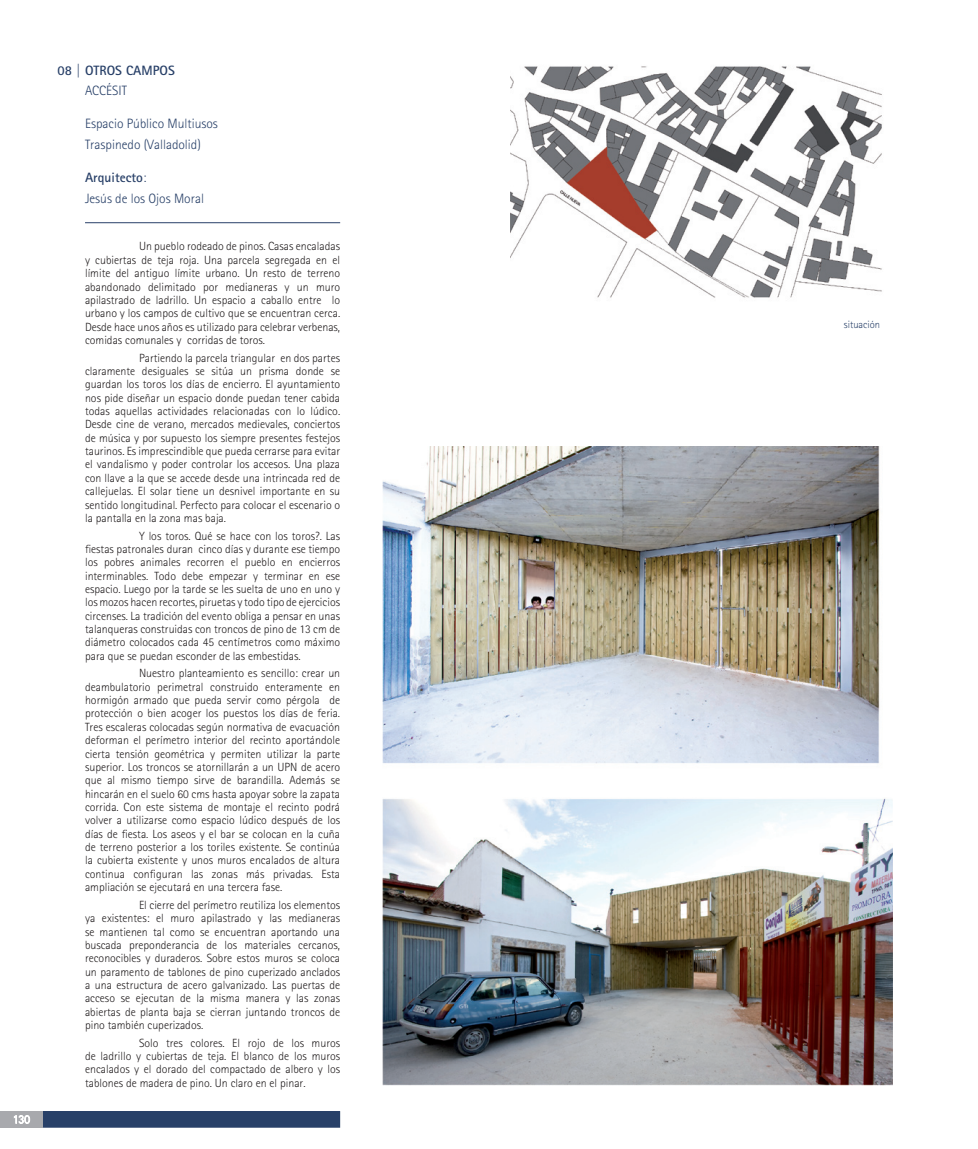
<style>
.page{position:relative;width:978px;height:1149px;background:#fff}
.page>*{position:absolute;margin:0;border:0;box-sizing:border-box;transform-origin:0 0}
.t1{font:300 13.5px "AT Rotis Sans Serif";color:#284068}
.t2{font:700 13.5px "AT Rotis Sans Serif";color:#284068}
.t3{font:300 11.85px/13.4px "AT Rotis Sans Serif";color:#231f20;text-align:justify}
.t4{font:300 10.5px "AT Rotis Sans Serif";color:#284068}
.s1{font-weight:300}
</style>
<div class="page">
<hr style="left:85px;top:222px;width:255px;height:1px;background:#284068">
<svg style="left:0;top:1111px;width:340px;height:16px;background:#394e71"></svg>
<img style="left:510px;top:66px;width:372px;height:232px">
<img style="left:383px;top:446px;width:510px;height:638px">
<p class="t2" style="left:58px;top:61px;width:119px">08 | OTROS CAMPOS</p>
<p class="t1" style="left:85px;top:83px;width:44px">ACCÉSIT</p>
<p class="t1" style="left:85px;top:116px;width:134px">Espacio Público Multiusos</p>
<p class="t1" style="left:85px;top:137px;width:117px">Traspinedo (Valladolid)</p>
<p class="t2" style="left:85px;top:169px;width:63px">Arquitecto<span class="s1">:</span></p>
<p class="t1" style="left:85px;top:190px;width:120px">Jesús de los Ojos Moral</p>
<p class="t3" style="left:85px;top:240px;width:257px;text-indent:54px">Un pueblo rodeado de pinos. Casas encaladas y cubiertas de teja roja. Una parcela segregada en el límite del antiguo límite urbano. Un resto de terreno abandonado delimitado por medianeras y un muro apilastrado de ladrillo. Un espacio a caballo entre lo urbano y los campos de cultivo que se encuentran cerca.<br>Desde hace unos años es utilizado para celebrar verbenas, comidas comunales y corridas de toros.</p>
<p class="t3" style="left:85px;top:351px;width:257px;text-indent:54px">Partiendo la parcela triangular en dos partes claramente desiguales se sitúa un prisma donde se guardan los toros los días de encierro. El ayuntamiento nos pide diseñar un espacio donde puedan tener cabida todas aquellas actividades relacionadas con lo lúdico.<br>Desde cine de verano, mercados medievales, conciertos de música y por supuesto los siempre presentes festejos taurinos. Es imprescindible que pueda cerrarse para evitar el vandalismo y poder controlar los accesos. Una plaza con llave a la que se accede desde una intrincada red de callejuelas. El solar tiene un desnivel importante en su sentido longitudinal. Perfecto para colocar el escenario o la pantalla en la zona mas baja.</p>
<p class="t3" style="left:85px;top:528px;width:257px;text-indent:54px">Y los toros. Qué se hace con los toros?. Las fiestas patronales duran cinco días y durante ese tiempo los pobres animales recorren el pueblo en encierros interminables. Todo debe empezar y terminar en ese espacio. Luego por la tarde se les suelta de uno en uno y los mozos hacen recortes, piruetas y todo tipo de ejercicios circenses. La tradición del evento obliga a pensar en unas talanqueras construidas con troncos de pino de 13 cm de diámetro colocados cada 45 centímetros como máximo para que se puedan esconder de las embestidas.</p>
<p class="t3" style="left:85px;top:666px;width:257px;text-indent:54px">Nuestro planteamiento es sencillo: crear un deambulatorio perimetral construido enteramente en hormigón armado que pueda servir como pérgola de protección o bien acoger los puestos los días de feria.<br>Tres escaleras colocadas según normativa de evacuación deforman el perímetro interior del recinto aportándole cierta tensión geométrica y permiten utilizar la parte superior. Los troncos se atornillarán a un UPN de acero que al mismo tiempo sirve de barandilla. Además se hincarán en el suelo 60 cms hasta apoyar sobre la zapata corrida. Con este sistema de montaje el recinto podrá volver a utilizarse como espacio lúdico después de los días de fiesta. Los aseos y el bar se colocan en la cuña de terreno posterior a los toriles existente. Se continúa la cubierta existente y unos muros encalados de altura continua configuran las zonas más privadas. Esta ampliación se ejecutará en una tercera fase.</p>
<p class="t3" style="left:85px;top:897px;width:257px;text-indent:54px">El cierre del perímetro reutiliza los elementos ya existentes: el muro apilastrado y las medianeras se mantienen tal como se encuentran aportando una buscada preponderancia de los materiales cercanos, reconocibles y duraderos. Sobre estos muros se coloca un paramento de tablones de pino cuperizado anclados a una estructura de acero galvanizado. Las puertas de acceso se ejecutan de la misma manera y las zonas abiertas de planta baja se cierran juntando troncos de pino también cuperizados.</p>
<p class="t3" style="left:85px;top:1035px;width:257px;text-indent:54px">Solo tres colores. El rojo de los muros de ladrillo y cubiertas de teja. El blanco de los muros encalados y el dorado del compactado de albero y los tablones de madera de pino. Un claro en el pinar.</p>
<p class="t4" style="left:844px;top:318px;width:38px">situación</p>
</div>
